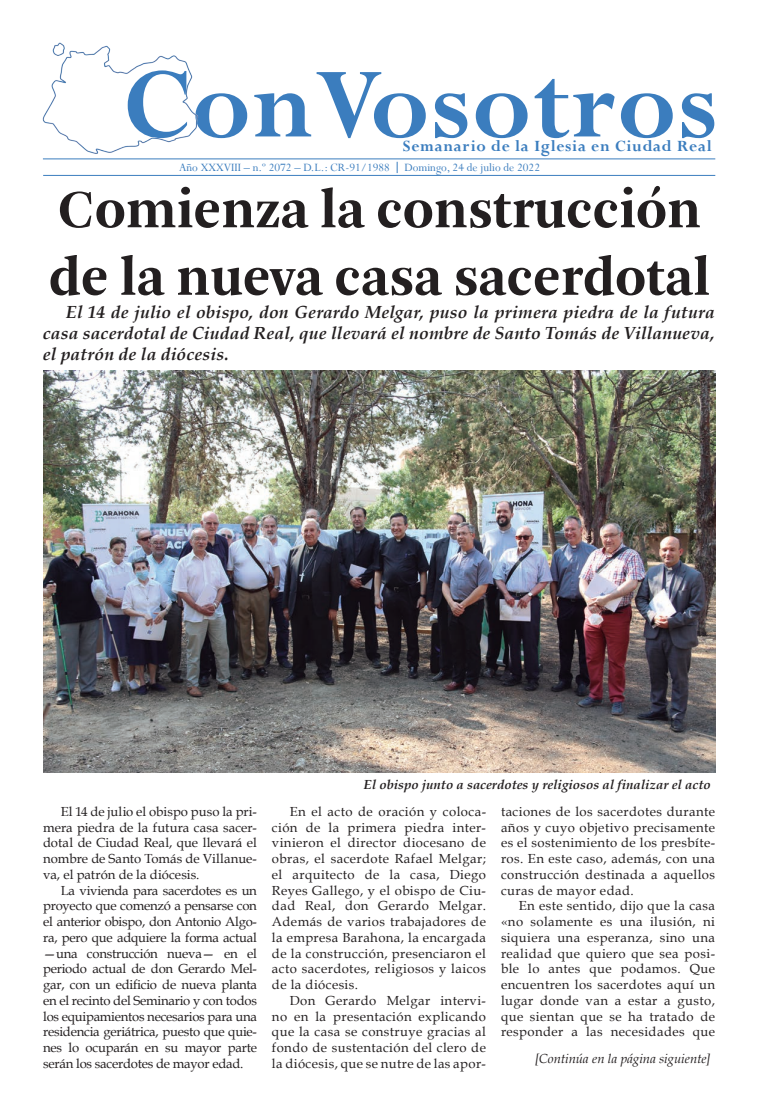
<style>
.page{position:relative;width:758px;height:1112px;background:#fff}
.page>*{position:absolute;margin:0;border:0;box-sizing:border-box;transform-origin:0 0}
.t1{font:700 110px "Perpetua";letter-spacing:.01em;color:#3b7dbe}
.t2{font:700 56.25px/67.5px "Arnhem";color:#231f20}
.t3{font:italic 700 17.5px/21px "Book Antiqua";letter-spacing:.01em;color:#231f20;text-align:justify}
.t4{font:700 17.5px "Perpetua";letter-spacing:.04em;color:#3b7dbe}
.t5{font:13.12px/15.8px "Book Antiqua";letter-spacing:.03em;color:#231f20;text-align:justify}
.t6{font:italic 700 13.12px "Book Antiqua";color:#231f20}
.t7{font:italic 13.12px "Book Antiqua";color:#231f20}
.t8{font:12.5px "Perpetua";color:#3b7dbe}
</style>
<div class="page">
<hr style="left:43px;top:159px;width:672px;height:1px;background:#3b7dbe">
<hr style="left:43px;top:175px;width:672px;height:1px;background:#3b7dbe">
<img style="left:42px;top:42px;width:156px;height:112px">
<img style="left:43px;top:371px;width:672px;height:401px">
<h1 class="t1" style="left:123px;top:36px;width:596px">ConVosotros</h1>
<h3 class="t4" style="left:403px;top:135px;width:310px">Semanario de la Iglesia en Ciudad Real</h3>
<p class="t8" style="left:179px;top:159px;width:362px">Año XXXVIII – n.º 2072 – D.L.: CR-91/1988 Domingo, 24 de julio de 2022</p>
<h2 class="t2" style="left:48px;top:177px;width:663px">Comienza la construcción de la nueva casa sacerdotal</h2>
<h3 class="t3" style="left:43px;top:302px;width:673px;text-indent:23px">El 14 de julio el obispo, don Gerardo Melgar, puso la primera piedra de la futura casa sacerdotal de Ciudad Real, que llevará el nombre de Santo Tomás de Villanueva, el patrón de la diócesis.</h3>
<p class="t5" style="left:43px;top:803px;width:215px;text-indent:18px">El 14 de julio el obispo puso la pri&shy;mera piedra de la futura casa sacer&shy;dotal de Ciudad Real, que llevará el nombre de Santo Tomás de Villanue&shy;va, el patrón de la diócesis.</p>
<p class="t5" style="left:43px;top:882px;width:215px;text-indent:18px">La vivienda para sacerdotes es un proyecto que comenzó a pensarse con el anterior obispo, don Antonio Algo&shy;ra, pero que adquiere la forma actual —una construcción nueva— en el periodo actual de don Gerardo Mel&shy;gar, con un edificio de nueva planta en el recinto del Seminario y con todos los equipamientos necesarios para una residencia geriátrica, puesto que quie&shy;nes lo ocuparán en su mayor parte serán los sacerdotes de mayor edad.</p>
<p class="t6" style="left:364px;top:775px;width:348px">El obispo junto a sacerdotes y religiosos al finalizar el acto</p>
<p class="t5" style="left:272px;top:803px;width:215px;text-indent:18px">En el acto de oración y coloca&shy;ción de la primera piedra inter&shy;vinieron el director diocesano de obras, el sacerdote Rafael Melgar; el arquitecto de la casa, Diego Reyes Gallego, y el obispo de Ciu&shy;dad Real, don Gerardo Melgar.<br>Además de varios trabajadores de la empresa Barahona, la encargada de la construcción, presenciaron el acto sacerdotes, religiosos y laicos de la diócesis.</p>
<p class="t5" style="left:272px;top:992px;width:215px;text-indent:18px">Don Gerardo Melgar intervi&shy;no en la presentación explicando que la casa se construye gracias al fondo de sustentación del clero de la diócesis, que se nutre de las apor-</p>
<p class="t5" style="left:501px;top:803px;width:215px">taciones de los sacerdotes durante años y cuyo objetivo precisamente es el sostenimiento de los presbíte&shy;ros. En este caso, además, con una construcción destinada a aquellos curas de mayor edad.</p>
<p class="t5" style="left:501px;top:898px;width:215px;text-indent:18px">En este sentido, dijo que la casa «no solamente es una ilusión, ni siquiera una esperanza, sino una realidad que quiero que sea posi&shy;ble lo antes que podamos. Que encuentren los sacerdotes aquí un lugar donde van a estar a gusto, que sientan que se ha tratado de responder a las necesidades que</p>
<p class="t7" style="left:535px;top:1049px;width:177px">[Continúa en la página siguiente]</p>
</div>
